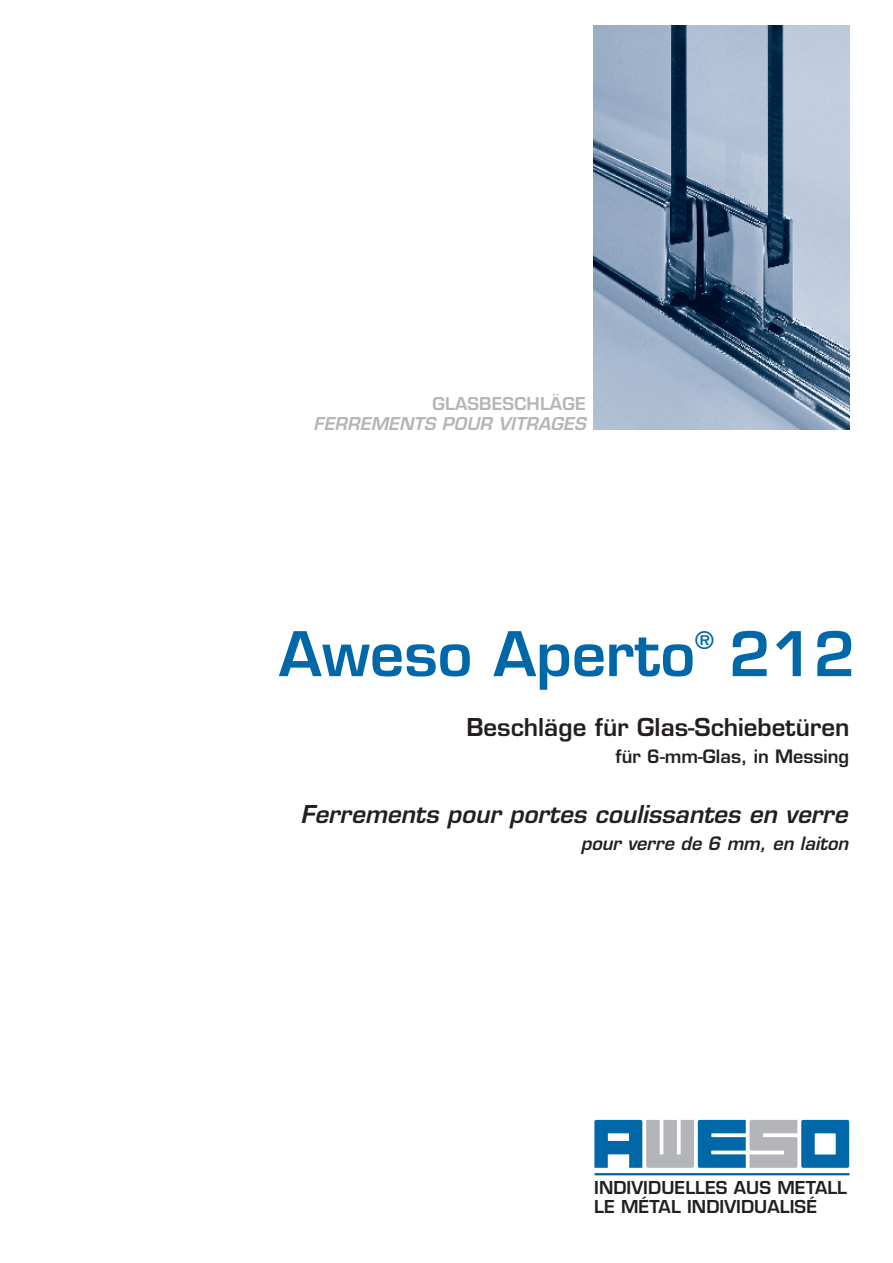
<style>
.page{position:relative;width:893px;height:1263px;background:#fff}
.page>*{position:absolute;margin:0;border:0;box-sizing:border-box;transform-origin:0 0}
.t1{font:600 60px "Eurostile";color:#0068a9}
.t2{font:italic 600 24px "Eurostile";letter-spacing:-.05em;color:#231f20}
.t3{font:600 24px "Eurostile";color:#231f20}
.t4{font:600 23.7px "Eurostile";color:#0068a9}
.t5{font:italic 600 18px "Eurostile";letter-spacing:-.04em;color:#231f20}
.t6{font:600 18px "Eurostile";color:#231f20}
.t7{font:600 17.4px/19.5px "Eurostile";letter-spacing:.005em;color:#231f20}
.t8{font:italic 600 17.25px "Eurostile";letter-spacing:.01em;color:#b4b5b8}
.t9{font:600 17.25px "Eurostile";letter-spacing:.01em;color:#b4b5b8}
</style>
<div class="page">
<img style="left:594px;top:26px;width:255px;height:403px">
<hr style="left:595px;top:1173px;width:254px;height:2px;background:#0068a9">
<svg style="left:594px;top:1120px;width:255px;height:48px"></svg>
<p class="t9" style="left:432px;top:392px;width:142px">GLASBESChläge</p>
<p class="t8" style="left:314px;top:413px;width:274px">ferrements pour vitrages</p>
<h1 class="t1" style="left:279px;top:616px;width:418px">Aweso Aperto</h1>
<h3 class="t4" style="left:695px;top:626px;width:20px">®</h3>
<h1 class="t1" style="left:729px;top:616px;width:128px">212</h1>
<h2 class="t3" style="left:466px;top:712px;width:385px">Beschläge für Glas-Schiebetüren</h2>
<p class="t6" style="left:616px;top:745px;width:235px">für 6-mm-Glas, in Messing</p>
<h2 class="t2" style="left:300px;top:799px;width:550px">Ferrements pour portes coulissantes en verre</h2>
<p class="t5" style="left:581px;top:832px;width:270px">pour verre de 6 mm, en laiton</p>
<p class="t7" style="left:594px;top:1177px;width:254px">INDIVIDUELLES AUS METALL<br>LE MÉTAL INDIVIDUALISÉ</p>
</div>
